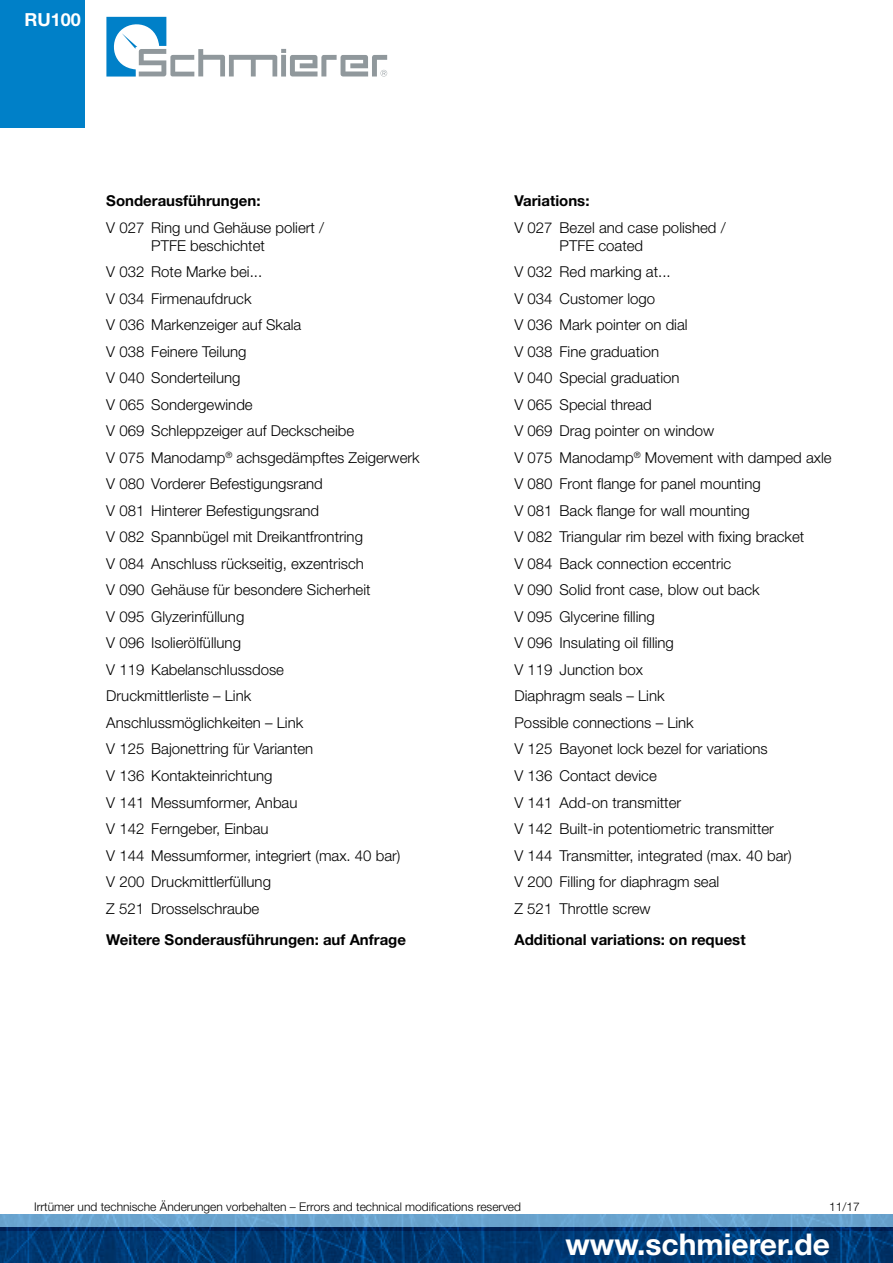
<style>
.page{position:relative;width:893px;height:1263px;background:#fff}
.page>*{position:absolute;margin:0;border:0;box-sizing:border-box;transform-origin:0 0}
.t1{font:700 30px "Helvetica Neue LT Std";color:#fff}
.t2{font:700 18px "Helvetica Neue LT Std";color:#fff}
.t3{font:300 15px/26.5px "Helvetica Neue LT Std";color:#000}
.t4{font:700 15px "Helvetica Neue LT Std";color:#000}
.t5{font:300 12px "Helvetica Neue LT Std";color:#000}
</style>
<div class="page">
<img style="left:0;top:1230px;width:893px;height:33px">
<img style="left:0;top:1214px;width:893px;height:16px">
<svg style="left:106px;top:17px;width:281px;height:60px"></svg>
<div style="left:0;top:0;width:85px;height:128px;background:#0080c8"></div>
<p class="t2" style="left:24px;top:8px;width:58px">RU100</p>
<p class="t4" style="left:106px;top:192px;width:156px">Sonderausführungen:</p>
<p class="t3" style="left:151px;top:218px;width:174px;line-height:18px;text-indent:-45px">V 027 Ring und Gehäuse poliert /<br>PTFE beschichtet</p>
<p class="t3" style="left:106px;top:258px;width:315px">V 032 Rote Marke bei...<br>V 034 Firmenaufdruck<br>V 036 Markenzeiger auf Skala<br>V 038 Feinere Teilung<br>V 040 Sonderteilung<br>V 065 Sondergewinde<br>V 069 Schleppzeiger auf Deckscheibe<br>V 075 Manodamp<sup>®</sup> achsgedämpftes Zeigerwerk<br>V 080 Vorderer Befestigungsrand<br>V 081 Hinterer Befestigungsrand<br>V 082 Spannbügel mit Dreikantfrontring<br>V 084 Anschluss rückseitig, exzentrisch<br>V 090 Gehäuse für besondere Sicherheit<br>V 095 Glyzerinfüllung<br>V 096 Isolierölfüllung<br>V 119 Kabelanschlussdose<br>Druckmittlerliste – Link<br>Anschlussmöglichkeiten – Link<br>V 125 Bajonettring für Varianten<br>V 136 Kontakteinrichtung<br>V 141 Messumformer, Anbau<br>V 142 Ferngeber, Einbau<br>V 144 Messumformer, integriert (max. 40 bar)<br>V 200 Druckmittlerfüllung<br>Z 521 Drosselschraube</p>
<p class="t4" style="left:106px;top:930px;width:301px">Weitere Sonderausführungen: auf Anfrage</p>
<p class="t4" style="left:514px;top:192px;width:76px">Variations:</p>
<p class="t3" style="left:559px;top:218px;width:168px;line-height:18px;text-indent:-45px">V 027 Bezel and case polished /<br>PTFE coated</p>
<p class="t3" style="left:514px;top:258px;width:319px">V 032 Red marking at...<br>V 034 Customer logo<br>V 036 Mark pointer on dial<br>V 038 Fine graduation<br>V 040 Special graduation<br>V 065 Special thread<br>V 069 Drag pointer on window<br>V 075 Manodamp<sup>®</sup> Movement with damped axle<br>V 080 Front flange for panel mounting<br>V 081 Back flange for wall mounting<br>V 082 Triangular rim bezel with fixing bracket<br>V 084 Back connection eccentric<br>V 090 Solid front case, blow out back<br>V 095 Glycerine filling<br>V 096 Insulating oil filling<br>V 119 Junction box<br>Diaphragm seals – Link<br>Possible connections – Link<br>V 125 Bayonet lock bezel for variations<br>V 136 Contact device<br>V 141 Add-on transmitter<br>V 142 Built-in potentiometric transmitter<br>V 144 Transmitter, integrated (max. 40 bar)<br>V 200 Filling for diaphragm seal<br>Z 521 Throttle screw</p>
<p class="t4" style="left:514px;top:930px;width:233px">Additional variations: on request</p>
<p class="t5" style="left:34px;top:1199px;width:489px">Irrtümer und technische Änderungen vorbehalten – Errors and technical modifications reserved</p>
<p class="t5" style="left:829px;top:1199px;width:32px">11/17</p>
<h1 class="t1" style="left:566px;top:1225px;width:266px">www.schmierer.de</h1>
</div>
